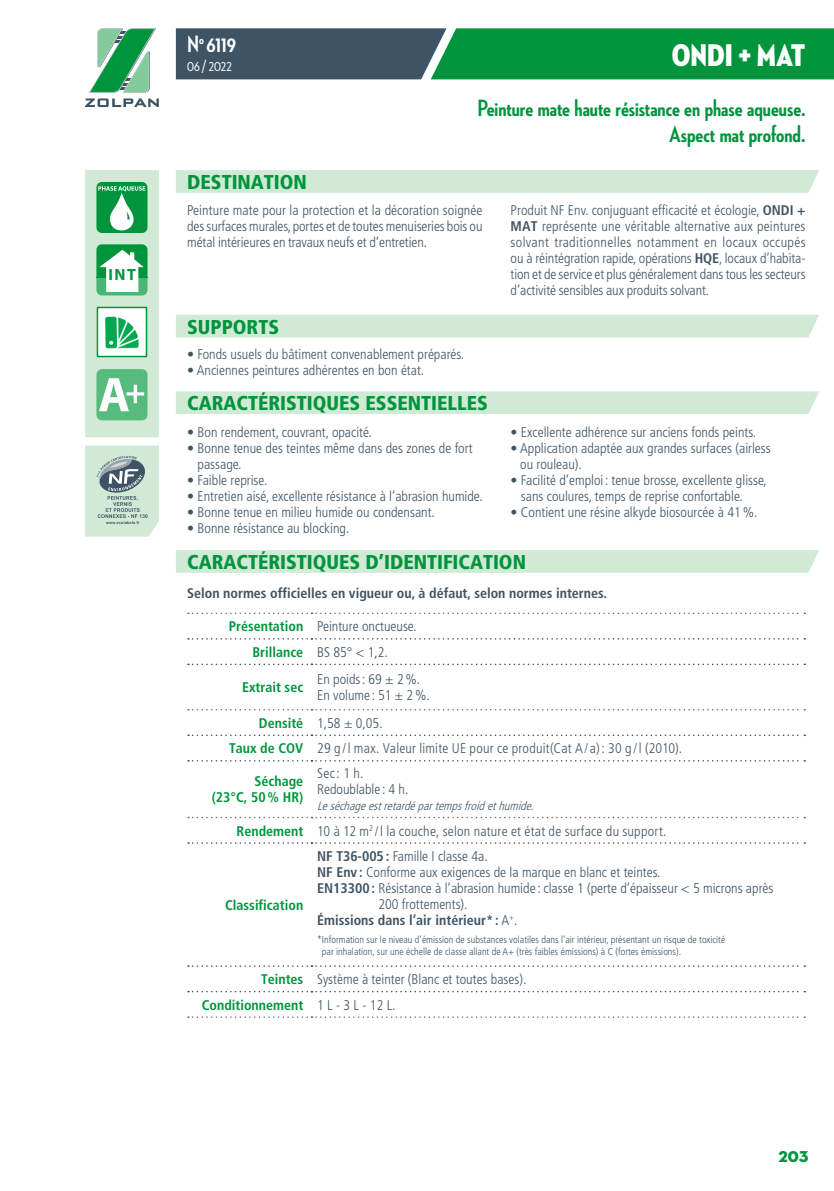
<style>
.page{position:relative;width:834px;height:1191px;background:#fff}
.page>*{position:absolute;margin:0;border:0;box-sizing:border-box;transform-origin:0 0}
.TITRE{font:32px "Neutraface 2 Condensed Titling";color:#fff}
.CHAPEAU{font:700 24px/26px "Neutraface 2 Condensed";color:#00943d;text-align:right}
.t1{font:700 24px "Neutraface 2 Condensed";color:#fff}
.SOUS-TITRE{font:900 condensed 20px "Frutiger LT Std";color:#00943d}
.t2{font:700 16.2px "Myriad Pro";color:#00943d}
.t3{font:500 16px "Neutraface 2 Condensed";color:#fff}
.t4{font:16px "Neutraface 2 Display Titling";color:#00943d}
.TEXTE_DE_LABEUR{font:300 condensed 14px/16px "Frutiger LT Std";color:#3e5364;text-align:justify}
.LISTE-Texte_de_labeu{font:300 condensed 14px/16px "Frutiger LT Std";color:#3e5364}
.t5{font:700 condensed 14px "Frutiger LT Std";color:#00943d}
.TEXTE_BOLD{font:700 condensed 14px "Frutiger LT Std";color:#3e5364}
.t6{font:italic 300 condensed 12px "Frutiger LT Std";color:#3e5364}
.TEXTE-LEGENDE__TABLE{font:300 condensed 10px/12px "Frutiger LT Std";color:#3e5364}
.s1{font-weight:700}
.s2{font-weight:300}
</style>
<div class="page">
<svg style="left:85px;top:28px;width:74px;height:79px"></svg>
<svg style="left:176px;top:28px;width:657px;height:51px;background:#1d7d50"></svg>
<div style="left:176px;top:170px;width:643px;height:23px;background:#d0ead6"></div>
<div style="left:176px;top:315px;width:643px;height:22px;background:#d0ead6"></div>
<div style="left:176px;top:391px;width:643px;height:23px;background:#d0ead6"></div>
<div style="left:176px;top:550px;width:643px;height:23px;background:#d0ead6"></div>
<svg style="left:188px;top:612px;width:617px;height:2px"></svg>
<svg style="left:188px;top:709px;width:617px;height:1px"></svg>
<svg style="left:188px;top:816px;width:617px;height:2px"></svg>
<svg style="left:188px;top:1016px;width:617px;height:2px"></svg>
<svg style="left:188px;top:638px;width:617px;height:1px"></svg>
<svg style="left:188px;top:663px;width:617px;height:2px"></svg>
<svg style="left:188px;top:734px;width:617px;height:2px"></svg>
<svg style="left:188px;top:760px;width:617px;height:1px"></svg>
<svg style="left:188px;top:842px;width:617px;height:1px"></svg>
<svg style="left:188px;top:965px;width:617px;height:2px"></svg>
<svg style="left:188px;top:991px;width:617px;height:1px"></svg>
<svg style="left:85px;top:170px;width:74px;height:267px;background:#a2d7b5"></svg>
<svg style="left:85px;top:445px;width:74px;height:91px;background:#bad2c5"></svg>
<img style="left:100px;top:310px;width:44px;height:44px">
<div style="left:97px;top:307px;width:50px;height:50px;border:2px solid #00943d"></div>
<p class="t2" style="left:108px;top:264px;width:29px">INT</p>
<p class="t1" style="left:187px;top:31px;width:50px">N<sup>o</sup> 6119</p>
<p class="t3" style="left:187px;top:57px;width:46px">06/2022</p>
<p class="SOUS-TITRE" style="left:187px;top:170px;width:121px">DESTINATION</p>
<p class="TITRE" style="left:671px;top:37px;width:135px">ONDI + MAT</p>
<p class="CHAPEAU" style="left:477px;top:95px;width:330px">Peinture mate haute résistance en phase aqueuse.<br>Aspect mat profond.</p>
<p class="TEXTE_DE_LABEUR" style="left:187px;top:202px;width:297px">Peinture mate pour la protection et la décoration soignée des surfaces murales, portes et de toutes menuiseries bois ou métal intérieures en travaux neufs et d’entretien.</p>
<p class="TEXTE_DE_LABEUR" style="left:510px;top:202px;width:296px">Produit NF Env. conjuguant efficacité et écologie, <span class="s1">ONDI + MAT</span> représente une véritable alternative aux peintures solvant traditionnelles notamment en locaux occupés ou à réintégration rapide, opérations <span class="s1">HQE</span>, locaux d’habita&shy;tion et de service et plus généralement dans tous les secteurs d’activité sensibles aux produits solvant.</p>
<p class="SOUS-TITRE" style="left:187px;top:315px;width:93px">SUPPORTS</p>
<p class="LISTE-Texte_de_labeu" style="left:187px;top:347px;width:278px">• Fonds usuels du bâtiment convenablement préparés.</p>
<p class="LISTE-Texte_de_labeu" style="left:187px;top:363px;width:238px">• Anciennes peintures adhérentes en bon état.</p>
<p class="SOUS-TITRE" style="left:187px;top:391px;width:302px">CARACTÉRISTIQUES ESSENTIELLES</p>
<p class="LISTE-Texte_de_labeu" style="left:187px;top:424px;width:186px">• Bon rendement, couvrant, opacité.</p>
<p class="LISTE-Texte_de_labeu" style="left:197px;top:440px;width:276px;text-indent:-10px">• Bonne tenue des teintes même dans des zones de fort passage.</p>
<p class="LISTE-Texte_de_labeu" style="left:187px;top:472px;width:82px">• Faible reprise.</p>
<p class="LISTE-Texte_de_labeu" style="left:187px;top:488px;width:297px">• Entretien aisé, excellente résistance à l’abrasion humide.</p>
<p class="LISTE-Texte_de_labeu" style="left:187px;top:504px;width:249px">• Bonne tenue en milieu humide ou condensant.</p>
<p class="LISTE-Texte_de_labeu" style="left:187px;top:520px;width:164px">• Bonne résistance au blocking.</p>
<p class="LISTE-Texte_de_labeu" style="left:510px;top:424px;width:247px">• Excellente adhérence sur anciens fonds peints.</p>
<p class="LISTE-Texte_de_labeu" style="left:520px;top:440px;width:252px;text-indent:-10px">• Application adaptée aux grandes surfaces (airless ou rouleau).</p>
<p class="LISTE-Texte_de_labeu" style="left:521px;top:472px;width:247px;text-indent:-10px">• Facilité d’emploi : tenue brosse, excellente glisse, sans coulures, temps de reprise confortable.</p>
<p class="LISTE-Texte_de_labeu" style="left:510px;top:504px;width:248px">• Contient une résine alkyde biosourcée à 41%.</p>
<p class="SOUS-TITRE" style="left:187px;top:550px;width:340px">CARACTÉRISTIQUES D’IDENTIFICATION</p>
<p class="TEXTE_BOLD" style="left:187px;top:585px;width:421px">Selon normes officielles en vigueur ou, à défaut, selon normes internes.</p>
<p class="t5" style="left:229px;top:618px;width:76px">Présentation</p>
<p class="TEXTE_DE_LABEUR" style="left:317px;top:618px;width:101px">Peinture onctueuse.</p>
<p class="t5" style="left:252px;top:643px;width:52px">Brillance</p>
<p class="TEXTE_DE_LABEUR" style="left:317px;top:644px;width:72px">BS 85° &lt; 1,2.</p>
<p class="t5" style="left:242px;top:679px;width:63px">Extrait sec</p>
<p class="TEXTE_DE_LABEUR" style="left:317px;top:671px;width:105px">En poids: 69 ± 2%.</p>
<p class="TEXTE_DE_LABEUR" style="left:317px;top:687px;width:114px">En volume : 51 ± 2%.</p>
<p class="t5" style="left:259px;top:714px;width:46px">Densité</p>
<p class="TEXTE_DE_LABEUR" style="left:317px;top:715px;width:67px">1,58 ± 0,05.</p>
<p class="t5" style="left:229px;top:740px;width:76px">Taux de COV</p>
<p class="TEXTE_DE_LABEUR" style="left:317px;top:740px;width:366px">29 g /l max. Valeur limite UE pour ce produit(Cat A/ a): 30 g /l (2010).</p>
<p class="t5" style="left:254px;top:773px;width:50px">Séchage</p>
<p class="t5" style="left:212px;top:789px;width:93px">(23°C, 50% HR)</p>
<p class="TEXTE_DE_LABEUR" style="left:317px;top:765px;width:48px">Sec: 1 h.</p>
<p class="TEXTE_DE_LABEUR" style="left:317px;top:781px;width:93px">Redoublable : 4 h.</p>
<p class="t6" style="left:317px;top:799px;width:221px">Leséchageestretardépartempsfroidethumide.</p>
<p class="t5" style="left:236px;top:822px;width:68px">Rendement</p>
<p class="TEXTE_DE_LABEUR" style="left:317px;top:823px;width:351px">10 à 12 m<sup>2</sup> /l la couche, selon nature et état de surface du support.</p>
<p class="t5" style="left:225px;top:896px;width:80px">Classification</p>
<p class="TEXTE_DE_LABEUR" style="left:317px;top:848px;width:172px"><span class="s1">NF T36-005:</span> Famille I classe 4a.</p>
<p class="TEXTE_DE_LABEUR" style="left:317px;top:864px;width:345px"><span class="s1">NF Env :</span> Conforme aux exigences de la marque en blanc et teintes.</p>
<p class="TEXTE_DE_LABEUR" style="left:378px;top:880px;width:396px;text-indent:-61px"><span class="s1">EN13300:</span> Résistance à l’abrasion humide : classe 1 (perte d’épaisseur &lt; 5 microns après<br>200 frottements).</p>
<p class="TEXTE_BOLD" style="left:317px;top:911px;width:202px">Émissions dans l’air intérieur*: <span class="s2">A</span><sup>+</sup><span class="s2">.</span></p>
<p class="TEXTE-LEGENDE__TABLE" style="left:322px;top:933px;width:405px;text-indent:-5px">*Information sur le niveau d’émission de substances volatiles dans l’air intérieur, présentant un risque de toxicité par inhalation, sur une échelle de classe allant de A+ (très faibles émissions) à C (fortes émissions).</p>
<p class="t5" style="left:261px;top:970px;width:44px">Teintes</p>
<p class="TEXTE_DE_LABEUR" style="left:317px;top:971px;width:211px">Système à teinter (Blanc et toutes bases).</p>
<p class="t5" style="left:202px;top:996px;width:103px">Conditionnement</p>
<p class="TEXTE_DE_LABEUR" style="left:317px;top:997px;width:80px">1 L - 3 L - 12 L.</p>
<p class="t4" style="left:778px;top:1146px;width:31px">203</p>
</div>
